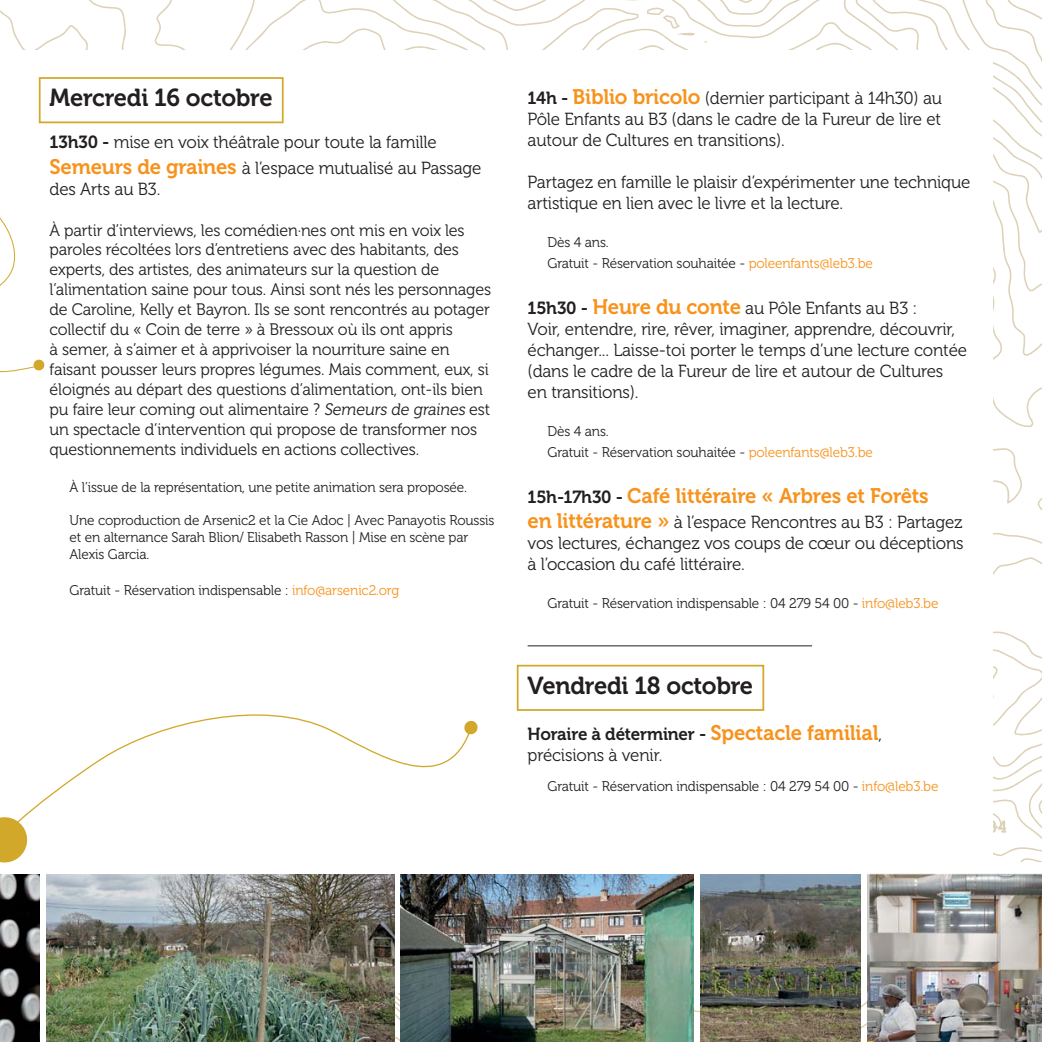
<style>
.page{position:relative;width:1042px;height:1042px;background:#fff}
.page>*{position:absolute;margin:0;border:0;box-sizing:border-box;transform-origin:0 0}
.t1{font:24.5px "Museo 700";letter-spacing:-.01em;color:#231f20}
.t2{font:21px "Museo 700";letter-spacing:-.01em;color:#f7931d}
.t3{font:17.5px/21px "Museo 300";letter-spacing:-.01em;color:#231f20}
.t4{font:17.5px "Museo 700";letter-spacing:-.01em;color:#231f20}
.t5{font:16.62px/19.9px "Museo 300";letter-spacing:-.01em;color:#231f20}
.t6{font:14px/16.8px "Museo 300";letter-spacing:-.01em;color:#231f20}
.s1{font-family:"Museo 700"}
.s2{font-family:"Museo 700";font-size:21px;color:#f7931d}
.s3{color:#f7931d}
.s4{font-size:17.5px;color:#231f20}
.s5{font-size:21px;color:#f7931d}
.s6{font-family:"Museo 300"}
</style>
<div class="page">
<svg style="left:395px;top:1037px;width:5px;height:5px"></svg>
<svg style="left:741px;top:0;width:301px;height:497px"></svg>
<svg style="left:993px;top:557px;width:49px;height:305px"></svg>
<svg style="left:993px;top:820px;width:13px;height:13px"></svg>
<div style="left:0;top:50px;width:992px;height:942px;background:#fff"></div>
<div style="left:39px;top:77px;width:245px;height:46px;border:2px solid #d2a82b"></div>
<div style="left:517px;top:665px;width:247px;height:46px;border:2px solid #d2a82b"></div>
<hr style="left:527px;top:645px;width:285px;height:1px;background:#231f20">
<img style="left:400px;top:875px;width:293px;height:167px">
<img style="left:701px;top:875px;width:159px;height:167px">
<img style="left:867px;top:873px;width:175px;height:169px">
<img style="left:47px;top:875px;width:348px;height:167px">
<img style="left:0;top:949px;width:40px;height:93px">
<svg style="left:0;top:217px;width:45px;height:156px"></svg>
<svg style="left:0;top:817px;width:153px;height:132px"></svg>
<svg style="left:9px;top:714px;width:460px;height:116px"></svg>
<svg style="left:463px;top:720px;width:15px;height:15px"></svg>
<h1 class="t1" style="left:50px;top:89px;width:224px">Mercredi 16 octobre</h1>
<p class="t3" style="left:50px;top:132px;width:433px;line-height:25.2px"><span class="s1">13h30 -</span> mise en voix théâtrale pour toute la famille<br><span class="s2">Semeurs de graines</span> à l’espace mutualisé au Passage</p>
<p class="t3" style="left:50px;top:180px;width:112px">des Arts au B3.</p>
<p class="t5" style="left:50px;top:221px;width:443px">À partir d’interviews, les comédien·nes ont mis en voix les paroles récoltées lors d’entretiens avec des habitants, des experts, des artistes, des animateurs sur la question de l’alimentation saine pour tous. Ainsi sont nés les personnages de Caroline, Kelly et Bayron. Ils se sont rencontrés au potager collectif du « Coin de terre » à Bressoux où ils ont appris<br>à semer, à s’aimer et à apprivoiser la nourriture saine en faisant pousser leurs propres légumes. Mais comment, eux, si éloignés au départ des questions d’alimentation, ont-ils bien pu faire leur coming out alimentaire ? Semeurs de graines est un spectacle d’intervention qui propose de transformer nos questionnements individuels en actions collectives.</p>
<p class="t6" style="left:69px;top:480px;width:399px">À l’issue de la représentation, une petite animation sera proposée.</p>
<p class="t6" style="left:69px;top:513px;width:426px">Une coproduction de Arsenic2 et la Cie Adoc | Avec Panayotis Roussis et en alternance Sarah Blion/ Elisabeth Rasson | Mise en scène par<br>Alexis Garcia.</p>
<p class="t6" style="left:69px;top:583px;width:331px">Gratuit - Réservation indispensable : <span class="s3">info@arsenic2.org</span></p>
<p class="t3" style="left:527px;top:89px;width:416px;text-align:justify"><span class="s1">14h -</span> <span class="s2">Biblio bricolo</span> (dernier participant à 14h30) au Pôle Enfants au B3 (dans le cadre de la Fureur de lire et autour de Cultures en transitions).</p>
<p class="t3" style="left:527px;top:173px;width:444px">Partagez en famille le plaisir d’expérimenter une technique artistique en lien avec le livre et la lecture.</p>
<p class="t6" style="left:547px;top:233px;width:327px;line-height:21px">Dès 4 ans.<br>Gratuit - Réservation souhaitée - <span class="s3">poleenfants@leb3.be</span></p>
<p class="t3" style="left:527px;top:299px;width:441px"><span class="s1">15h30 -</span> <span class="s2">Heure du conte</span> au Pôle Enfants au B3 :<br>Voir, entendre, rire, rêver, imaginer, apprendre, découvrir, échanger... Laisse-toi porter le temps d’une lecture contée (dans le cadre de la Fureur de lire et autour de Cultures en transitions).</p>
<p class="t6" style="left:547px;top:422px;width:327px;line-height:21px">Dès 4 ans.<br>Gratuit - Réservation souhaitée - <span class="s3">poleenfants@leb3.be</span></p>
<p class="t2" style="left:527px;top:488px;width:403px"><span class="s4">15h-17h30 -</span> Café littéraire « Arbres et Forêts</p>
<p class="t3" style="left:527px;top:513px;width:437px;text-align:justify"><span class="s2">en littérature »</span> à l’espace Rencontres au B3 : Partagez vos lectures, échangez vos coups de cœur ou déceptions à l’occasion du café littéraire.</p>
<p class="t6" style="left:547px;top:596px;width:392px">Gratuit - Réservation indispensable : 04 279 54 00 - <span class="s3">info@leb3.be</span></p>
<h1 class="t1" style="left:527px;top:676px;width:227px">Vendredi 18 octobre</h1>
<p class="t4" style="left:527px;top:727px;width:356px">Horaire à déterminer - <span class="s5">Spectacle familial</span><span class="s6">,</span></p>
<p class="t3" style="left:527px;top:746px;width:136px">précisions à venir.</p>
<p class="t6" style="left:547px;top:779px;width:392px">Gratuit - Réservation indispensable : 04 279 54 00 - <span class="s3">info@leb3.be</span></p>
</div>
